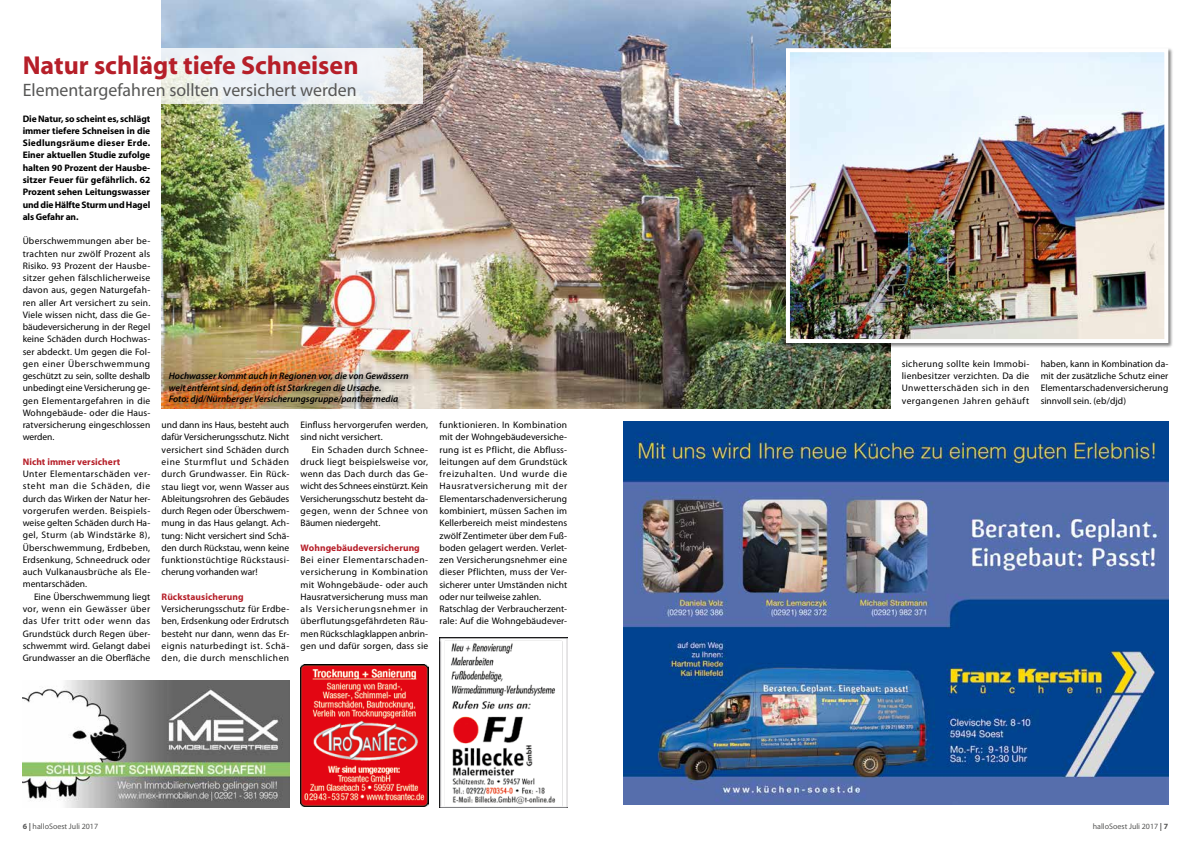
<style>
.page{position:relative;width:1191px;height:842px;background:#fff}
.page>*{position:absolute;margin:0;border:0;box-sizing:border-box;transform-origin:0 0}
.t1{font:700 26px "Myriad";color:#b61f29}
.t2{font:18px "Myriad";color:#575756}
.t3{font:9.5px/12.3px "Myriad";letter-spacing:.01em;color:#000;text-align:justify}
.t4{font:700 9.5px/12.3px "Myriad";letter-spacing:-.01em;color:#000;text-align:justify}
.t5{font:italic 600 9.5px/11.4px "Myriad Pro";color:#000}
.t6{font:700 9.5px "Myriad";letter-spacing:.01em;color:#b61f29}
.t7{font:8px "Myriad";color:#575756}
.s1{font-weight:700}
</style>
<div class="page">
<img style="left:162px;top:0;width:728px;height:409px">
<svg style="left:161px;top:48px;width:261px;height:56px;fill:#ecf0f5"></svg>
<div style="left:165px;top:369px;width:251px;height:43px;background:#000;opacity:.5"></div>
<img style="left:784px;top:46px;width:386px;height:299px">
<img style="left:624px;top:421px;width:544px;height:383px">
<img style="left:23px;top:680px;width:266px;height:128px">
<img style="left:301px;top:665px;width:127px;height:142px">
<img style="left:439px;top:638px;width:128px;height:170px">
<h1 class="t1" style="left:23px;top:52px;width:337px">Natur schlägt tiefe Schneisen</h1>
<h2 class="t2" style="left:23px;top:81px;width:335px">Elementargefahren sollten versichert werden</h2>
<p class="t4" style="left:23px;top:113px;width:129px">Die Natur, so scheint es, schlägt immer tiefere Schneisen in die Siedlungsräume dieser Erde.<br>Einer aktuellen Studie zufolge halten 90 Prozent der Hausbe&shy;sitzer Feuer für gefährlich. 62<br>Prozent sehen Leitungswasser und die Hälfte Sturm und Hagel als Gefahr an.</p>
<p class="t3" style="left:23px;top:235px;width:129px">Überschwemmungen aber be&shy;trachten nur zwölf Prozent als Risiko. 93 Prozent der Hausbe&shy;sitzer gehen fälschlicherweise davon aus, gegen Naturgefah&shy;ren aller Art versichert zu sein.<br>Viele wissen nicht, dass die Ge&shy;bäudeversicherung in der Regel keine Schäden durch Hochwas&shy;ser abdeckt. Um gegen die Fol&shy;gen einer Überschwemmung geschützt zu sein, sollte deshalb unbedingt eine Versicherung ge&shy;gen Elementargefahren in die Wohngebäude- oder die Haus&shy;ratversicherung eingeschlossen werden.</p>
<p class="t6" style="left:23px;top:457px;width:99px">Nicht immer versichert</p>
<p class="t3" style="left:23px;top:468px;width:129px">Unter Elementarschäden ver&shy;steht man die Schäden, die durch das Wirken der Natur her&shy;vorgerufen werden. Beispiels&shy;weise gelten Schäden durch Ha&shy;gel, Sturm (ab Windstärke 8), Überschwemmung, Erdbeben, Erdsenkung, Schneedruck oder auch Vulkanausbrüche als Ele&shy;mentarschäden.</p>
<p class="t3" style="left:23px;top:591px;width:129px;text-indent:11px">Eine Überschwemmung liegt vor, wenn ein Gewässer über das Ufer tritt oder wenn das Grundstück durch Regen über&shy;schwemmt wird. Gelangt dabei Grundwasser an die Oberfläche</p>
<p class="t5" style="left:169px;top:370px;width:241px">Hochwasser kommt auch in Regionen vor, die von Gewässern weit entfernt sind, denn oft ist Starkregen die Ursache.<br>Foto: djd/Nürnberger Versicherungsgruppe/panthermedia</p>
<p class="t3" style="left:162px;top:419px;width:129px">und dann ins Haus, besteht auch dafür Versicherungsschutz. Nicht versichert sind Schäden durch eine Sturmflut und Schäden durch Grundwasser. Ein Rück&shy;stau liegt vor, wenn Wasser aus Ableitungsrohren des Gebäudes durch Regen oder Überschwem&shy;mung in das Haus gelangt. Ach&shy;tung: Nicht versichert sind Schä&shy;den durch Rückstau, wenn keine funktionstüchtige Rückstausi&shy;cherung vorhanden war!</p>
<p class="t6" style="left:162px;top:592px;width:84px">Rückstausicherung</p>
<p class="t3" style="left:162px;top:603px;width:129px">Versicherungsschutz für Erdbe&shy;ben, Erdsenkung oder Erdrutsch besteht nur dann, wenn das Er&shy;eignis naturbedingt ist. Schä&shy;den, die durch menschlichen</p>
<p class="t3" style="left:300px;top:419px;width:129px">Einfluss hervorgerufen werden, sind nicht versichert.</p>
<p class="t3" style="left:300px;top:444px;width:129px;text-indent:11px">Ein Schaden durch Schnee&shy;druck liegt beispielsweise vor, wenn das Dach durch das Ge&shy;wicht des Schnees einstürzt. Kein Versicherungsschutz besteht da&shy;gegen, wenn der Schnee von Bäumen niedergeht.</p>
<p class="t6" style="left:300px;top:543px;width:121px">Wohngebäudeversicherung</p>
<p class="t3" style="left:300px;top:554px;width:129px">Bei einer Elementarschaden&shy;versicherung in Kombination mit Wohngebäude- oder auch Hausratversicherung muss man als Versicherungsnehmer in überflutungsgefährdeten Räu&shy;men Rückschlagklappen anbrin&shy;gen und dafür sorgen, dass sie</p>
<p class="t3" style="left:439px;top:419px;width:129px;text-align:left">funktionieren. In Kombination mit der Wohngebäudeversiche&shy;rung ist es Pflicht, die Abfluss&shy;leitungen auf dem Grundstück freizuhalten. Und wurde die<br>Hausratversicherung mit der<br>Elementarschadenversicherung kombiniert, müssen Sachen im<br>Kellerbereich meist mindestens zwölf Zentimeter über dem Fuß&shy;boden gelagert werden. Verlet&shy;zen Versicherungsnehmer eine dieser Pflichten, muss der Ver&shy;sicherer unter Umständen nicht oder nur teilweise zahlen.<br>Ratschlag der Verbraucherzent&shy;rale: Auf die Wohngebäudever-</p>
<p class="t3" style="left:901px;top:358px;width:129px">sicherung sollte kein Immobi&shy;lienbesitzer verzichten. Da die Unwetterschäden sich in den vergangenen Jahren gehäuft</p>
<p class="t3" style="left:1040px;top:358px;width:129px">haben, kann in Kombination da&shy;mit der zusätzliche Schutz einer Elementarschadenversicherung sinnvoll sein. (eb/djd)</p>
<p class="t7" style="left:23px;top:823px;width:77px"><span class="s1">6 |</span> halloSoest Juli 2017</p>
<p class="t7" style="left:1092px;top:823px;width:77px">halloSoest Juli 2017 <span class="s1">| 7</span></p>
</div>
